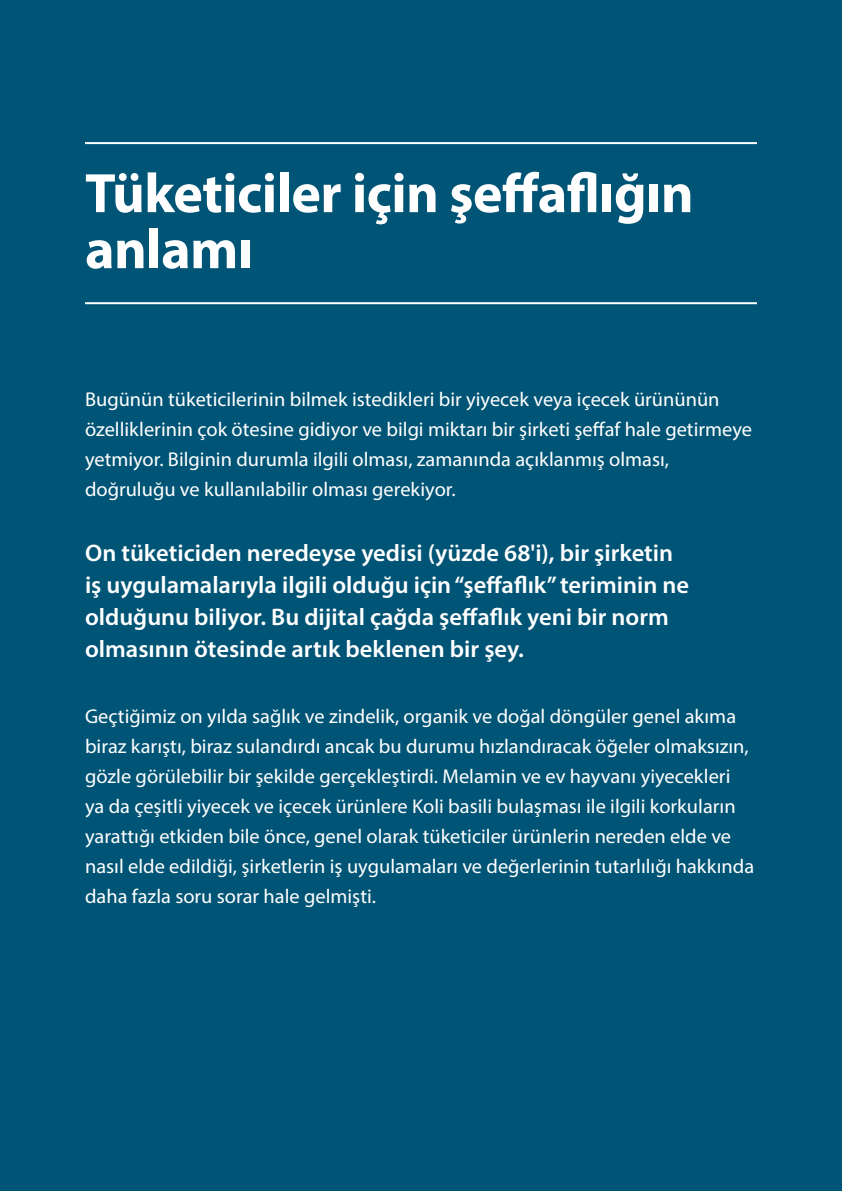
<style>
.page{position:relative;width:842px;height:1191px;background:#005475}
.page>*{position:absolute;margin:0;border:0;box-sizing:border-box;transform-origin:0 0}
.t1{font:700 56px/56px "Myriad Pro";letter-spacing:-.01em;color:#fff}
.t2{font:600 24px/32px "Myriad Pro";color:#fff}
.t3{font:20px/30px "Myriad Pro";color:#fff}
</style>
<div class="page">
<hr style="left:85px;top:142px;width:672px;height:2px;background:#fff">
<hr style="left:85px;top:302px;width:672px;height:2px;background:#fff">
<h1 class="t1" style="left:85px;top:163px;width:610px">Tüketiciler için şeffaflığın anlamı</h1>
<p class="t3" style="left:85px;top:384px;width:668px">Bugünün tüketicilerinin bilmek istedikleri bir yiyecek veya içecek ürününün özelliklerinin çok ötesine gidiyor ve bilgi miktarı bir şirketi şeffaf hale getirmeye yetmiyor. Bilginin durumla ilgili olması, zamanında açıklanmış olması, doğruluğu ve kullanılabilir olması gerekiyor.</p>
<p class="t2" style="left:85px;top:537px;width:606px">On tüketiciden neredeyse yedisi (yüzde 68'i), bir şirketin iş uygulamalarıyla ilgili olduğu için “şeffaflık” teriminin ne olduğunu biliyor. Bu dijital çağda şeffaflık yeni bir norm olmasının ötesinde artık beklenen bir şey.</p>
<p class="t3" style="left:85px;top:701px;width:671px">Geçtiğimiz on yılda sağlık ve zindelik, organik ve doğal döngüler genel akıma biraz karıştı, biraz sulandırdı ancak bu durumu hızlandıracak öğeler olmaksızın, gözle görülebilir bir şekilde gerçekleştirdi. Melamin ve ev hayvanı yiyecekleri ya da çeşitli yiyecek ve içecek ürünlere Koli basili bulaşması ile ilgili korkuların yarattığı etkiden bile önce, genel olarak tüketiciler ürünlerin nereden elde ve nasıl elde edildiği, şirketlerin iş uygulamaları ve değerlerinin tutarlılığı hakkında daha fazla soru sorar hale gelmişti.</p>
</div>
